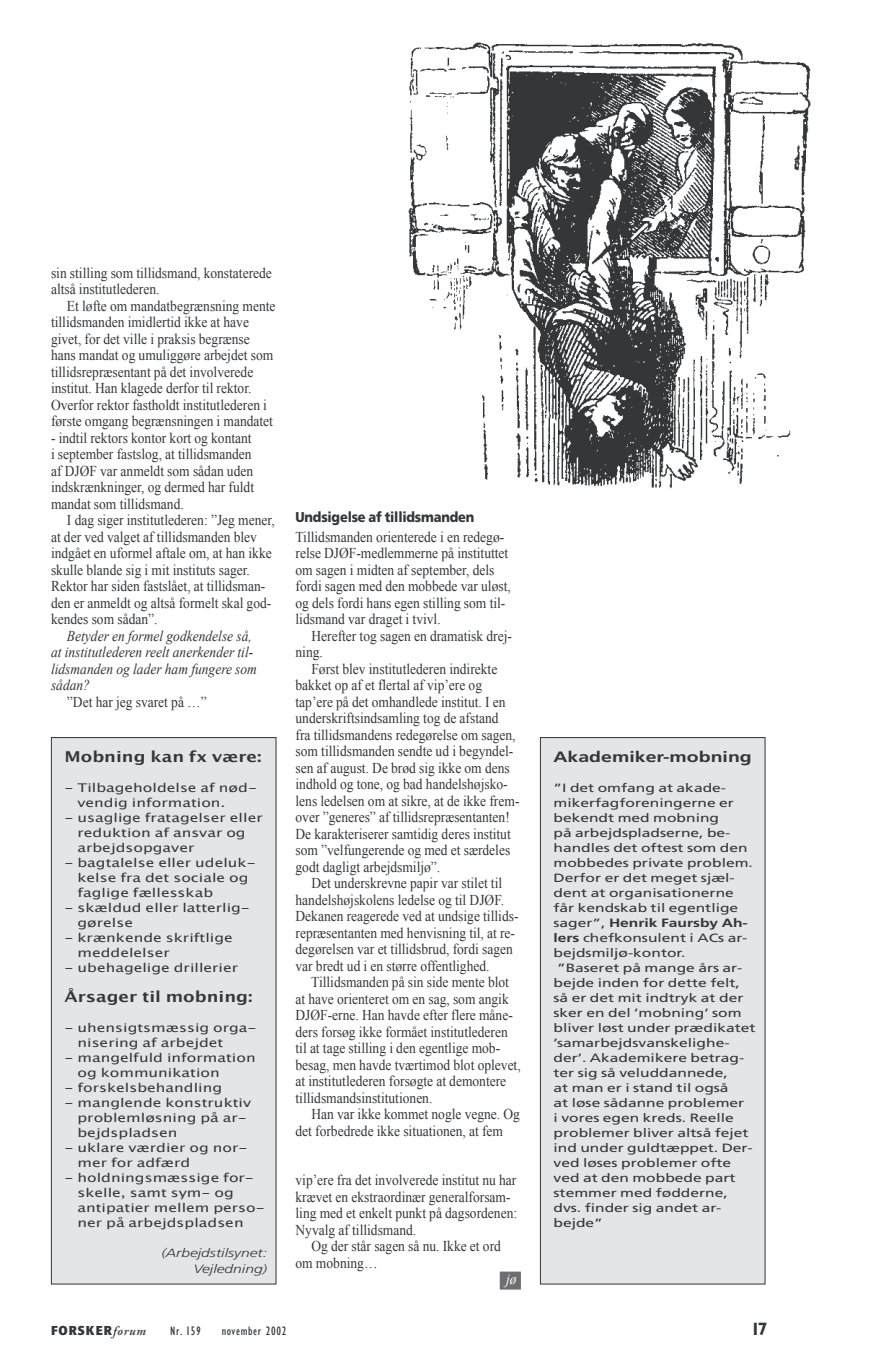
<style>
.page{position:relative;width:893px;height:1361px;background:#fff}
.page>*{position:absolute;margin:0;border:0;box-sizing:border-box;transform-origin:0 0}
.t1{font:700 condensed 18px "Gill Sans";color:#353638}
.t2{font:15px/16.5px "Times New Roman";color:#353638;scale:.9 1}
.t3{font:italic 15px/16.5px "Times New Roman";color:#353638;scale:.9 1}
.t4{font:700 15px "Lucida Grande";color:#353638;scale:1.2 1}
.t5{font:700 15px "Frutiger";color:#353638;scale:1.3 1}
.t6{font:italic 15px "Times New Roman";color:#fff;scale:.9 1}
.t7{font:900 14.25px "Frutiger";letter-spacing:-.015em;color:#353638;scale:.9 1}
.t8{font:condensed 12.75px "Gill Sans";letter-spacing:.05em;color:#353638}
.t9{font:700 12.75px "Formata";letter-spacing:.07em;color:#353638}
.t10{font:12px/15px "Frutiger";color:#353638;scale:1.3 1}
.t11{font:12px/15px "Lucida Grande";color:#353638;scale:1.3 1}
.t12{font:italic 300 12px/15px "Frutiger";color:#353638;text-align:right;scale:1.3 1}
.s1{font-weight:700}
.s2{font-family:"Adobe Garamond";font-weight:600;font-style:italic}
</style>
<div class="page">
<div style="left:500px;top:1271px;width:21px;height:18px;background:#6e6d71"></div>
<div style="left:51px;top:737px;width:225px;height:547px;background:#e3e5e6"></div>
<div style="left:51px;top:737px;width:225px;height:547px;border:1px solid #353638"></div>
<div style="left:540px;top:737px;width:225px;height:547px;background:#e3e5e6"></div>
<div style="left:540px;top:737px;width:225px;height:547px;border:1px solid #353638"></div>
<img style="left:408px;top:42px;width:403px;height:447px">
<p class="t2" style="left:51px;top:264px;width:247px">sin stilling som tillidsmand, konstaterede altså institutlederen.</p>
<p class="t2" style="left:51px;top:297px;width:251px;text-indent:16px">Et løfte om mandatbegrænsning mente tillidsmanden imidlertid ikke at have givet, for det ville i praksis begrænse hans mandat og umuliggøre arbejdet som tillidsrepræsentant på det involverede institut. Han klagede derfor til rektor.<br>Overfor rektor fastholdt institutlederen i første omgang begrænsningen i mandatet</p>
<p class="t2" style="left:51px;top:429px;width:227px">- indtil rektors kontor kort og kontant i september fastslog, at tillidsmanden af DJØF var anmeldt som sådan uden indskrænkninger, og dermed har fuldt mandat som tillidsmand.</p>
<p class="t2" style="left:51px;top:511px;width:250px;text-indent:16px">I dag siger institutlederen: ”Jeg mener, at der ved valget af tillidsmanden blev indgået en uformel aftale om, at han ikke skulle blande sig i mit instituts sager.<br>Rektor har siden fastslået, at tillidsman&shy;den er anmeldt og altså formelt skal god&shy;kendes som sådan”.</p>
<p class="t3" style="left:51px;top:627px;width:230px;text-indent:16px">Betyder en formel godkendelse så, at institutlederen reelt anerkender til&shy;lidsmanden og lader ham fungere som sådan?</p>
<p class="t2" style="left:67px;top:693px;width:157px">”Det har jeg svaret på …”</p>
<p class="t4" style="left:65px;top:748px;width:166px">Mobning kan fx være:</p>
<p class="t11" style="left:78px;top:781px;width:140px;text-indent:-13px">- Tilbageholdelse af nød&shy;vendig information.</p>
<p class="t11" style="left:78px;top:811px;width:144px;text-indent:-13px">- usaglige fratagelser eller reduktion af ansvar og arbejdsopgaver</p>
<p class="t11" style="left:78px;top:856px;width:139px;text-indent:-13px">- bagtalelse eller udeluk&shy;kelse fra det sociale og faglige fællesskab</p>
<p class="t11" style="left:78px;top:901px;width:134px;text-indent:-13px">- skældud eller latterlig&shy;gørelse</p>
<p class="t11" style="left:78px;top:931px;width:121px;text-indent:-13px">- krænkende skriftlige meddelelser</p>
<p class="t11" style="left:65px;top:961px;width:135px">- ubehagelige drillerier</p>
<p class="t4" style="left:65px;top:988px;width:158px">Årsager til mobning:</p>
<p class="t11" style="left:78px;top:1021px;width:139px;text-indent:-13px">- uhensigtsmæssig orga&shy;nisering af arbejdet</p>
<p class="t11" style="left:78px;top:1051px;width:139px;text-indent:-13px">- mangelfuld information og kommunikation</p>
<p class="t11" style="left:65px;top:1081px;width:123px">- forskelsbehandling</p>
<p class="t11" style="left:78px;top:1096px;width:135px;text-indent:-13px">- manglende konstruktiv problemløsning på ar&shy;bejdspladsen</p>
<p class="t11" style="left:78px;top:1141px;width:132px;text-indent:-13px">- uklare værdier og nor&shy;mer for adfærd</p>
<p class="t11" style="left:78px;top:1171px;width:146px;text-indent:-13px">- holdningsmæssige for&shy;skelle, samt sym- og antipatier mellem perso&shy;ner på arbejdspladsen</p>
<p class="t12" style="left:161px;top:1245px;width:83px">(Arbejdstilsynet:<br>Vejledning)</p>
<p class="t7" style="left:296px;top:508px;width:200px">Undsigelse af tillidsmanden</p>
<p class="t2" style="left:296px;top:528px;width:241px">Tillidsmanden orienterede i en redegø&shy;relse DJØF-medlemmerne på instituttet om sagen i midten af september, dels fordi sagen med den mobbede var uløst, og dels fordi hans egen stilling som til&shy;lidsmand var draget i tvivl.</p>
<p class="t2" style="left:296px;top:627px;width:242px;text-indent:16px">Herefter tog sagen en dramatisk drej&shy;ning.</p>
<p class="t2" style="left:296px;top:660px;width:250px;text-indent:16px">Først blev institutlederen indirekte bakket op af et flertal af vip’ere og tap’ere på det omhandlede institut. I en underskriftsindsamling tog de afstand<br>fra tillidsmandens redegørelse om sagen, som tillidsmanden sendte ud i begyndel&shy;sen af august. De brød sig ikke om dens indhold og tone, og bad handelshøjsko&shy;lens ledelsen om at sikre, at de ikke frem&shy;over ”generes” af tillidsrepræsentanten!<br>De karakteriserer samtidig deres institut som ”velfungerende og med et særdeles godt dagligt arbejdsmiljø”.</p>
<p class="t2" style="left:296px;top:874px;width:249px;text-indent:16px">Det underskrevne papir var stilet til handelshøjskolens ledelse og til DJØF.<br>Dekanen reagerede ved at undsige tillids&shy;repræsentanten med henvisning til, at re&shy;degørelsen var et tillidsbrud, fordi sagen var bredt ud i en større offentlighed.</p>
<p class="t2" style="left:296px;top:973px;width:252px;text-indent:16px">Tillidsmanden på sin side mente blot at have orienteret om en sag, som angik DJØF-erne. Han havde efter flere måne&shy;ders forsøg ikke formået institutlederen til at tage stilling i den egentlige mob&shy;besag, men havde tværtimod blot oplevet, at institutlederen forsøgte at demontere tillidsmandsinstitutionen.</p>
<p class="t2" style="left:296px;top:1105px;width:251px;text-indent:16px">Han var ikke kommet nogle vegne. Og det forbedrede ikke situationen, at fem</p>
<p class="t2" style="left:296px;top:1171px;width:248px">vip’ere fra det involverede institut nu har krævet en ekstraordinær generalforsam&shy;ling med et enkelt punkt på dagsordenen:<br>Nyvalg af tillidsmand.</p>
<p class="t2" style="left:296px;top:1237px;width:230px;text-indent:16px">Og der står sagen så nu. Ikke et ord om mobning…</p>
<p class="t6" style="left:506px;top:1270px;width:13px">jø</p>
<p class="t5" style="left:554px;top:748px;width:154px">Akademiker-mobning</p>
<p class="t10" style="left:554px;top:780px;width:157px">”I det omfang at akade&shy;mikerfagforeningerne er bekendt med mobning<br>på arbejdspladserne, be&shy;handles det oftest som den mobbedes private problem.<br>Derfor er det meget sjæl&shy;dent at organisationerne får kendskab til egentlige sager”, <span class="s1">Henrik Faursby Ah&shy;lers</span> chefkonsulent i ACs ar&shy;bejdsmiljø-kontor.<br>”Baseret på mange års ar&shy;bejde inden for dette felt, så er det mit indtryk at der sker en del ’mobning’ som bliver løst under prædikatet ’samarbejdsvanskelighe&shy;der’. Akademikere betrag&shy;ter sig så veluddannede,<br>at man er i stand til også<br>at løse sådanne problemer<br>i vores egen kreds. Reelle problemer bliver altså fejet ind under guldtæppet. Der&shy;ved løses problemer ofte ved at den mobbede part stemmer med fødderne, dvs. finder sig andet ar&shy;bejde”</p>
<p class="t9" style="left:51px;top:1322px;width:96px">FORSKER<span class="s2">forum</span></p>
<p class="t8" style="left:170px;top:1324px;width:32px">Nr. 159</p>
<p class="t8" style="left:222px;top:1324px;width:66px">november 2002</p>
<p class="t1" style="left:751px;top:1318px;width:18px">17</p>
</div>
